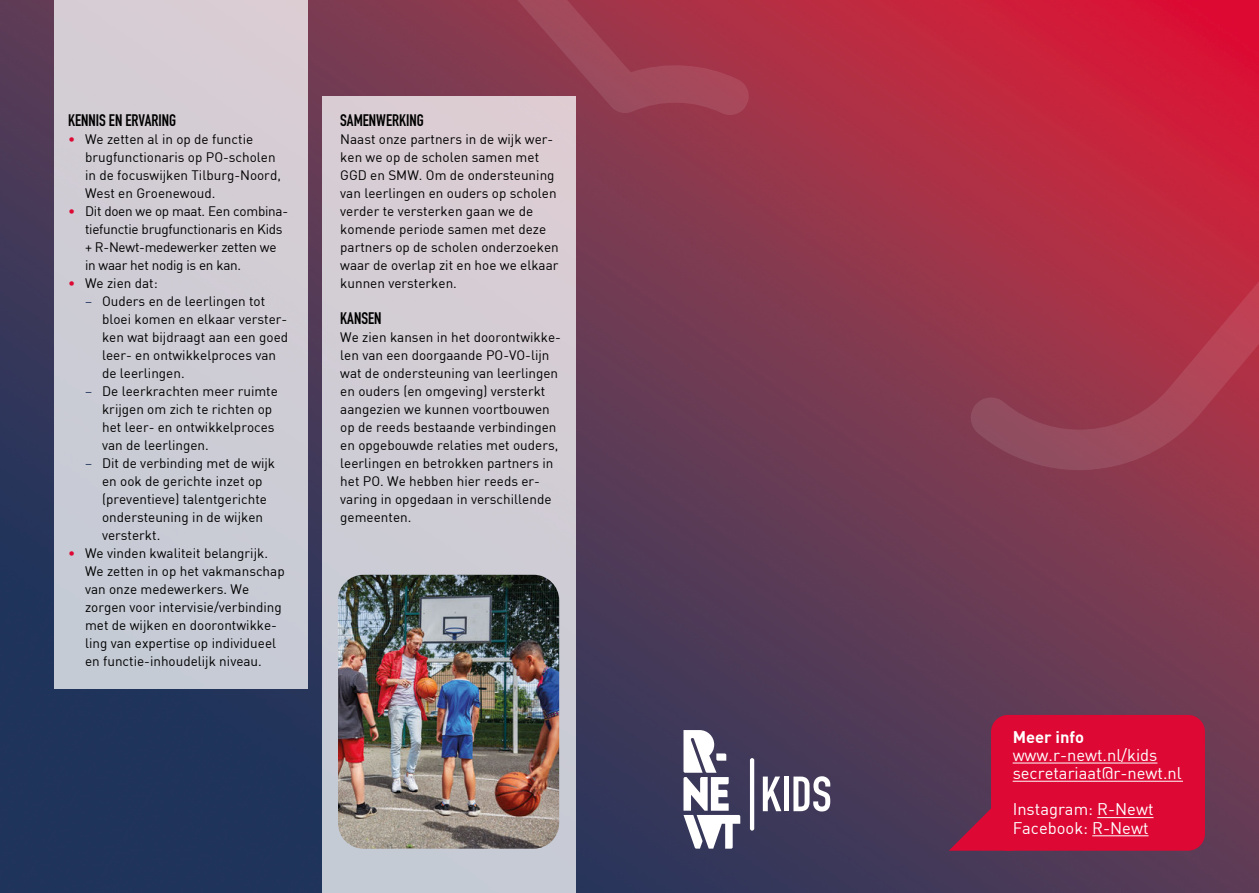
<style>
.page{position:relative;width:1259px;height:893px;background:#fff}
.page>*{position:absolute;margin:0;border:0;box-sizing:border-box;transform-origin:0 0}
.t1{font:16.5px/18.1px "Dinreg";color:#fff}
.t2{font:700 16.5px "DIN Condensed";color:#000}
.t3{font:16.5px "Dinbol";color:#fff}
.t4{font:13.5px/18px "Dinreg";color:#000}
.t5{font:13.5px/18px "Dinreg";letter-spacing:-.02em;color:#000}
.s1{color:#dd0833}
.s2{color:#21355c}
</style>
<div class="page">
<img style="left:0;top:0;width:1259px;height:893px">
<div style="left:322px;top:97px;width:253px;height:796px;background:linear-gradient(to right,#d0ccd4,#d5cdd4)"></div>
<img style="left:338px;top:575px;width:221px;height:274px">
<svg style="left:948px;top:787px;width:56px;height:64px;background:#7d294b"></svg>
<div style="left:991px;top:715px;width:214px;height:136px;background:#dd0833;border-radius:17px"></div>
<hr style="left:1012px;top:763px;width:145px;height:1px;background:#fff">
<hr style="left:1012px;top:781px;width:171px;height:1px;background:#fff">
<hr style="left:1097px;top:817px;width:56px;height:1px;background:#fff">
<hr style="left:1092px;top:835px;width:56px;height:1px;background:#fff">
<svg style="left:763px;top:776px;width:18px;height:35px"></svg>
<div style="left:783px;top:776px;width:5px;height:35px;background:#fff"></div>
<svg style="left:793px;top:776px;width:37px;height:35px"></svg>
<hr style="left:750px;top:758px;width:4px;height:73px;background:#fff;border-radius:2px">
<svg style="left:683px;top:730px;width:57px;height:119px"></svg>
<svg style="left:497px;top:0;width:254px;height:118px;background:#a04457"></svg>
<svg style="left:968px;top:272px;width:291px;height:203px;background:#a0394d"></svg>
<div style="left:54px;top:0;width:254px;height:689px;background:#ceccd5"></div>
<p class="t2" style="left:68px;top:112px;width:110px">KENNIS EN ERVARING</p>
<p class="t4" style="left:85px;top:131px;width:197px;text-indent:-17px"><span class="s1">•</span> We zetten al in op de functie brugfunctionaris op PO-scholen in de focuswijken Tilburg-Noord,<br>West en Groenewoud.</p>
<p class="t5" style="left:85px;top:203px;width:205px;text-indent:-17px"><span class="s1">•</span> Dit doen we op maat. Een combina&shy;tiefunctie brugfunctionaris en Kids + R-Newt-medewerker zetten we in waar het nodig is en kan.</p>
<p class="t4" style="left:68px;top:275px;width:91px"><span class="s1">•</span> We zien dat:</p>
<p class="t4" style="left:102px;top:293px;width:188px;text-indent:-17px"><span class="s2">–</span> Ouders en de leerlingen tot bloei komen en elkaar verster&shy;ken wat bijdraagt aan een goed leer- en ontwikkelproces van de leerlingen.</p>
<p class="t4" style="left:102px;top:383px;width:177px;text-indent:-17px"><span class="s2">–</span> De leerkrachten meer ruimte krijgen om zich te richten op het leer- en ontwikkelproces van de leerlingen.</p>
<p class="t4" style="left:102px;top:455px;width:175px;text-indent:-17px"><span class="s2">–</span> Dit de verbinding met de wijk en ook de gerichte inzet op (preventieve) talentgerichte ondersteuning in de wijken versterkt.</p>
<p class="t4" style="left:85px;top:545px;width:201px;text-indent:-17px"><span class="s1">•</span> We vinden kwaliteit belangrijk.<br>We zetten in op het vakmanschap van onze medewerkers. We zorgen voor intervisie/verbinding met de wijken en doorontwikke&shy;ling van expertise op individueel en functie-inhoudelijk niveau.</p>
<p class="t2" style="left:340px;top:112px;width:85px">SAMENWERKING</p>
<p class="t4" style="left:340px;top:131px;width:220px">Naast onze partners in de wijk wer&shy;ken we op de scholen samen met<br>GGD en SMW. Om de ondersteuning van leerlingen en ouders op scholen verder te versterken gaan we de komende periode samen met deze partners op de scholen onderzoeken waar de overlap zit en hoe we elkaar kunnen versterken.</p>
<p class="t2" style="left:340px;top:310px;width:43px">KANSEN</p>
<p class="t4" style="left:340px;top:329px;width:222px">We zien kansen in het doorontwikke&shy;len van een doorgaande PO-VO-lijn wat de ondersteuning van leerlingen en ouders (en omgeving) versterkt aangezien we kunnen voortbouwen op de reeds bestaande verbindingen en opgebouwde relaties met ouders, leerlingen en betrokken partners in het PO. We hebben hier reeds er&shy;varing in opgedaan in verschillende gemeenten.</p>
<p class="t3" style="left:1012px;top:729px;width:73px">Meer info</p>
<p class="t1" style="left:1012px;top:747px;width:171px">www.r-newt.nl/kids secretariaat@r-newt.nl</p>
<p class="t1" style="left:1012px;top:801px;width:142px">Instagram: R-Newt<br>Facebook: R-Newt</p>
</div>
